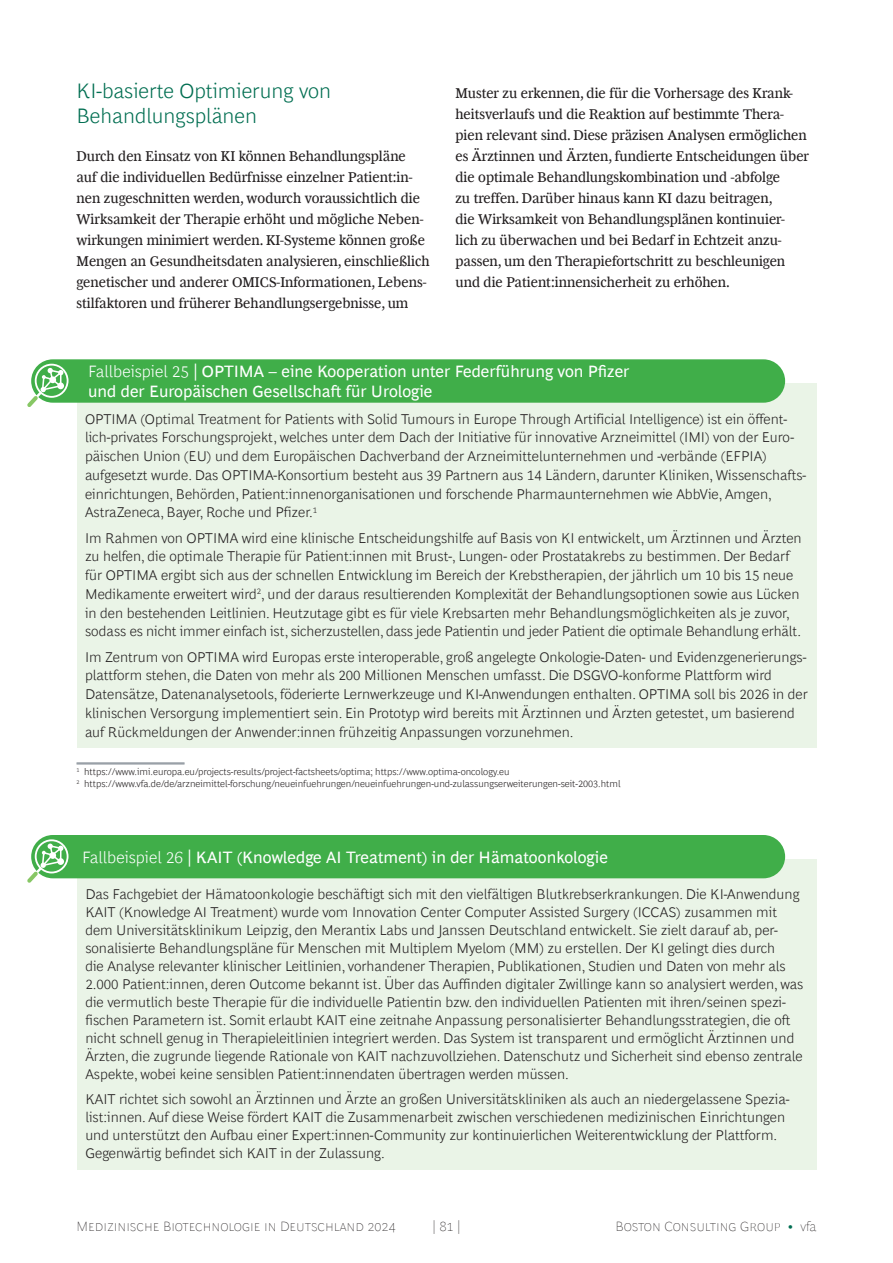
<style>
.page{position:relative;width:893px;height:1263px;background:#fff}
.page>*{position:absolute;margin:0;border:0;box-sizing:border-box;transform-origin:0 0}
.Header-A{font:300 21px/25.5px "Henderson BCG Sans";color:#006e51}
.Exhibit_Sidebar_-_Title{font:16.5px/19.8px "Henderson BCG Sans";color:#fff}
.Fallstudie_blassgrün_1__Absatz{font:300 14.25px/18.8px "Henderson BCG Sans";color:#231f20}
.Body_Copy{font:14.25px/21px "Henderson BCG Serif";color:#231f20}
.t1{font:100 13.5px "Henderson BCG Sans";color:#231f20}
.Footer_Body_no_line__ab_nr_2{font:300 9.75px "Henderson BCG Sans";color:#231f20}
.s1{font-weight:300}
.s2{font-weight:300;font-size:12px;color:#006e51}
</style>
<div class="page">
<div style="left:77px;top:383px;width:739px;height:152px;background:#eaf4e7"></div>
<div style="left:77px;top:494px;width:739px;height:160px;background:#eaf4e7"></div>
<div style="left:77px;top:613px;width:739px;height:135px;background:#eaf4e7"></div>
<hr style="left:77px;top:763px;width:108px;height:1px;background:#79828b">
<hr style="left:77px;top:764px;width:108px;height:1px;background:#79828b">
<div style="left:77px;top:859px;width:740px;height:238px;background:#eaf4e7"></div>
<div style="left:77px;top:1055px;width:740px;height:114px;background:#eaf4e7"></div>
<div style="left:31px;top:359px;width:754px;height:44px;background:#40ae49;border-radius:22px"></div>
<div style="left:31px;top:835px;width:754px;height:43px;background:#40ae49;border-radius:22px"></div>
<svg style="left:27px;top:364px;width:42px;height:43px"></svg>
<svg style="left:27px;top:839px;width:42px;height:44px"></svg>
<p class="Header-A" style="left:77px;top:76px;width:256px">KI-basierte Optimierung von<br>Behandlungsplänen</p>
<p class="Body_Copy" style="left:77px;top:144px;width:355px">Durch den Einsatz von KI können Behandlungspläne auf die individuellen Bedürfnisse einzelner Patient:in&shy;nen zugeschnitten werden, wodurch voraussichtlich die Wirksamkeit der Therapie erhöht und mögliche Neben&shy;wirkungen minimiert werden. KI-Systeme können große Mengen an Gesundheitsdaten analysieren, einschließlich genetischer und anderer OMICS-Informationen, Lebens&shy;stilfaktoren und früherer Behandlungsergebnisse, um</p>
<p class="Body_Copy" style="left:455px;top:81px;width:355px">Muster zu erkennen, die für die Vorhersage des Krank&shy;heitsverlaufs und die Reaktion auf bestimmte Thera&shy;pien relevant sind. Diese präzisen Analysen ermöglichen es Ärztinnen und Ärzten, fundierte Entscheidungen über die optimale Behandlungskombination und -abfolge<br>zu treffen. Darüber hinaus kann KI dazu beitragen,<br>die Wirksamkeit von Behandlungsplänen kontinuier&shy;lich zu überwachen und bei Bedarf in Echtzeit anzu&shy;passen, um den Therapiefortschritt zu beschleunigen und die Patient:innensicherheit zu erhöhen.</p>
<p class="Exhibit_Sidebar_-_Title" style="left:88px;top:360px;width:543px"><span class="s1">Fallbeispiel 25</span> | OPTIMA – eine Kooperation unter Federführung von Pfizer und der Europäischen Gesellschaft für Urologie</p>
<p class="Fallstudie_blassgrün_1__Absatz" style="left:85px;top:408px;width:723px">OPTIMA (Optimal Treatment for Patients with Solid Tumours in Europe Through Artificial Intelligence) ist ein öffent&shy;lich-privates Forschungsprojekt, welches unter dem Dach der Initiative für innovative Arzneimittel (IMI) von der Euro&shy;päischen Union (EU) und dem Europäischen Dachverband der Arzneimittelunternehmen und -verbände (EFPIA) aufgesetzt wurde. Das OPTIMA-Konsortium besteht aus 39 Partnern aus 14 Ländern, darunter Kliniken, Wissenschafts&shy;einrichtungen, Behörden, Patient:innenorganisationen und forschende Pharmaunternehmen wie AbbVie, Amgen, AstraZeneca, Bayer, Roche und Pfizer.<sup>1</sup></p>
<p class="Fallstudie_blassgrün_1__Absatz" style="left:85px;top:527px;width:718px">Im Rahmen von OPTIMA wird eine klinische Entscheidungshilfe auf Basis von KI entwickelt, um Ärztinnen und Ärzten zu helfen, die optimale Therapie für Patient:innen mit Brust-, Lungen- oder Prostatakrebs zu bestimmen. Der Bedarf für OPTIMA ergibt sich aus der schnellen Entwicklung im Bereich der Krebstherapien, der jährlich um 10 bis 15 neue Medikamente erweitert wird<sup>2</sup>, und der daraus resultierenden Komplexität der Behandlungsoptionen sowie aus Lücken in den bestehenden Leitlinien. Heutzutage gibt es für viele Krebsarten mehr Behandlungsmöglichkeiten als je zuvor, sodass es nicht immer einfach ist, sicherzustellen, dass jede Patientin und jeder Patient die optimale Behandlung erhält.</p>
<p class="Fallstudie_blassgrün_1__Absatz" style="left:85px;top:646px;width:724px">Im Zentrum von OPTIMA wird Europas erste interoperable, groß angelegte Onkologie-Daten- und Evidenzgenerierungs&shy;plattform stehen, die Daten von mehr als 200 Millionen Menschen umfasst. Die DSGVO-konforme Plattform wird Datensätze, Datenanalysetools, föderierte Lernwerkzeuge und KI-Anwendungen enthalten. OPTIMA soll bis 2026 in der klinischen Versorgung implementiert sein. Ein Prototyp wird bereits mit Ärztinnen und Ärzten getestet, um basierend auf Rückmeldungen der Anwender:innen frühzeitig Anpassungen vorzunehmen.</p>
<p class="Footer_Body_no_line__ab_nr_2" style="left:77px;top:765px;width:435px"><sup>1</sup> https://www.imi.europa.eu/projects-results/project-factsheets/optima; https://www.optima-oncology.eu</p>
<p class="Footer_Body_no_line__ab_nr_2" style="left:77px;top:777px;width:546px"><sup>2</sup> https://www.vfa.de/de/arzneimittel-forschung/neueinfuehrungen/neueinfuehrungen-und-zulassungserweiterungen-seit-2003.html</p>
<p class="Exhibit_Sidebar_-_Title" style="left:82px;top:846px;width:527px"><span class="s1">Fallbeispiel 26</span> | KAIT (Knowledge AI Treatment) in der Hämatoonkologie</p>
<p class="Fallstudie_blassgrün_1__Absatz" style="left:85px;top:884px;width:719px;line-height:18px">Das Fachgebiet der Hämatoonkologie beschäftigt sich mit den vielfältigen Blutkrebserkrankungen. Die KI-Anwendung KAIT (Knowledge AI Treatment) wurde vom Innovation Center Computer Assisted Surgery (ICCAS) zusammen mit dem Universitätsklinikum Leipzig, den Merantix Labs und Janssen Deutschland entwickelt. Sie zielt darauf ab, per&shy;sonalisierte Behandlungspläne für Menschen mit Multiplem Myelom (MM) zu erstellen. Der KI gelingt dies durch<br>die Analyse relevanter klinischer Leitlinien, vorhandener Therapien, Publikationen, Studien und Daten von mehr als 2.000 Patient:innen, deren Outcome bekannt ist. Über das Auffinden digitaler Zwillinge kann so analysiert werden, was die vermutlich beste Therapie für die individuelle Patientin bzw. den individuellen Patienten mit ihren/seinen spezi&shy;fischen Parametern ist. Somit erlaubt KAIT eine zeitnahe Anpassung personalisierter Behandlungsstrategien, die oft nicht schnell genug in Therapieleitlinien integriert werden. Das System ist transparent und ermöglicht Ärztinnen und Ärzten, die zugrunde liegende Rationale von KAIT nachzuvollziehen. Datenschutz und Sicherheit sind ebenso zentrale Aspekte, wobei keine sensiblen Patient:innendaten übertragen werden müssen.</p>
<p class="Fallstudie_blassgrün_1__Absatz" style="left:85px;top:1089px;width:706px;line-height:18px">KAIT richtet sich sowohl an Ärztinnen und Ärzte an großen Universitätskliniken als auch an niedergelassene Spezia&shy;list:innen. Auf diese Weise fördert KAIT die Zusammenarbeit zwischen verschiedenen medizinischen Einrichtungen und unterstützt den Aufbau einer Expert:innen-Community zur kontinuierlichen Weiterentwicklung der Plattform.<br>Gegenwärtig befindet sich KAIT in der Zulassung.</p>
<p class="t1" style="left:77px;top:1216px;width:320px">Medizinische Biotechnologie in Deutschland 2024</p>
<p class="t1" style="left:432px;top:1216px;width:30px">| 81 |</p>
<p class="t1" style="left:615px;top:1216px;width:202px">Boston Consulting Group <span class="s2">•</span> vfa</p>
</div>
